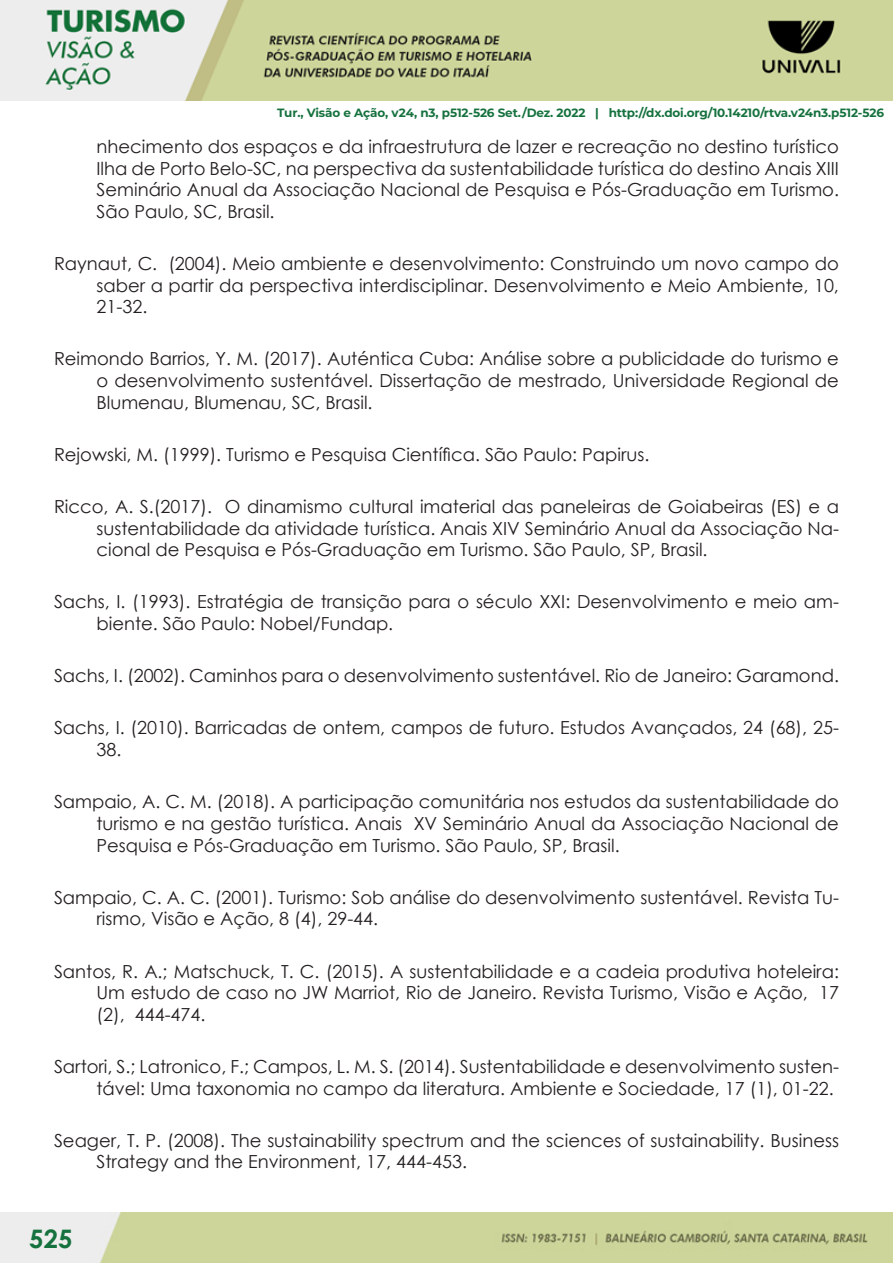
<style>
.page{position:relative;width:893px;height:1263px;background:#fff}
.page>*{position:absolute;margin:0;border:0;box-sizing:border-box;transform-origin:0 0}
.t1{font:700 25.5px "Century Gothic";color:#15713d}
.ref{font:18px/21.6px "Century Gothic";color:#231f20;text-align:justify}
.t2{font:700 12px "Montserrat";letter-spacing:-.01em;color:#15713e}
</style>
<div class="page">
<img style="left:0;top:0;width:893px;height:100px">
<img style="left:0;top:1213px;width:893px;height:50px">
<p class="t2" style="left:277px;top:104px;width:608px">Tur., Visão e Ação, v24, n3, p512-526 Set./Dez. 2022 | http://dx.doi.org/10.14210/rtva.v24n3.p512-526</p>
<p class="ref" style="left:97px;top:135px;width:744px">nhecimento dos espaços e da infraestrutura de lazer e recreação no destino turístico Ilha de Porto Belo-SC, na perspectiva da sustentabilidade turística do destino Anais XIII Seminário Anual da Associação Nacional de Pesquisa e Pós-Graduação em Turismo.<br>São Paulo, SC, Brasil.</p>
<p class="ref" style="left:97px;top:252px;width:744px;text-indent:-43px">Raynaut, C. (2004). Meio ambiente e desenvolvimento: Construindo um novo campo do saber a partir da perspectiva interdisciplinar. Desenvolvimento e Meio Ambiente, 10, 21-32.</p>
<p class="ref" style="left:97px;top:348px;width:744px;text-indent:-43px">Reimondo Barrios, Y. M. (2017). Auténtica Cuba: Análise sobre a publicidade do turismo e o desenvolvimento sustentável. Dissertação de mestrado, Universidade Regional de Blumenau, Blumenau, SC, Brasil.</p>
<p class="ref" style="left:54px;top:443px;width:597px">Rejowski, M. (1999). Turismo e Pesquisa Científica. São Paulo: Papirus.</p>
<p class="ref" style="left:97px;top:495px;width:744px;text-indent:-43px">Ricco, A. S.(2017). O dinamismo cultural imaterial das paneleiras de Goiabeiras (ES) e a sustentabilidade da atividade turística. Anais XIV Seminário Anual da Associação Na&shy;cional de Pesquisa e Pós-Graduação em Turismo. São Paulo, SP, Brasil.</p>
<p class="ref" style="left:97px;top:591px;width:744px;text-indent:-43px">Sachs, I. (1993). Estratégia de transição para o século XXI: Desenvolvimento e meio am&shy;biente. São Paulo: Nobel/Fundap.</p>
<p class="ref" style="left:54px;top:665px;width:786px">Sachs, I. (2002). Caminhos para o desenvolvimento sustentável. Rio de Janeiro: Garamond.</p>
<p class="ref" style="left:97px;top:717px;width:744px;text-indent:-43px">Sachs, I. (2010). Barricadas de ontem, campos de futuro. Estudos Avançados, 24 (68), 25-<br>38.</p>
<p class="ref" style="left:97px;top:791px;width:744px;text-indent:-43px">Sampaio, A. C. M. (2018). A participação comunitária nos estudos da sustentabilidade do turismo e na gestão turística. Anais XV Seminário Anual da Associação Nacional de Pesquisa e Pós-Graduação em Turismo. São Paulo, SP, Brasil.</p>
<p class="ref" style="left:97px;top:886px;width:744px;text-indent:-43px">Sampaio, C. A. C. (2001). Turismo: Sob análise do desenvolvimento sustentável. Revista Tu&shy;rismo, Visão e Ação, 8 (4), 29-44.</p>
<p class="ref" style="left:97px;top:960px;width:744px;text-indent:-43px">Santos, R. A.; Matschuck, T. C. (2015). A sustentabilidade e a cadeia produtiva hoteleira:<br>Um estudo de caso no JW Marriot, Rio de Janeiro. Revista Turismo, Visão e Ação, 17 (2), 444-474.</p>
<p class="ref" style="left:54px;top:1055px;width:786px;text-align:right">Sartori, S.; Latronico, F.; Campos, L. M. S. (2014). Sustentabilidade e desenvolvimento susten&shy;tável: Uma taxonomia no campo da literatura. Ambiente e Sociedade, 17 (1), 01-22.</p>
<p class="ref" style="left:97px;top:1129px;width:744px;text-indent:-43px">Seager, T. P. (2008). The sustainability spectrum and the sciences of sustainability. Business<br>Strategy and the Environment, 17, 444-453.</p>
<h1 class="t1" style="left:29px;top:1220px;width:45px">525</h1>
</div>
